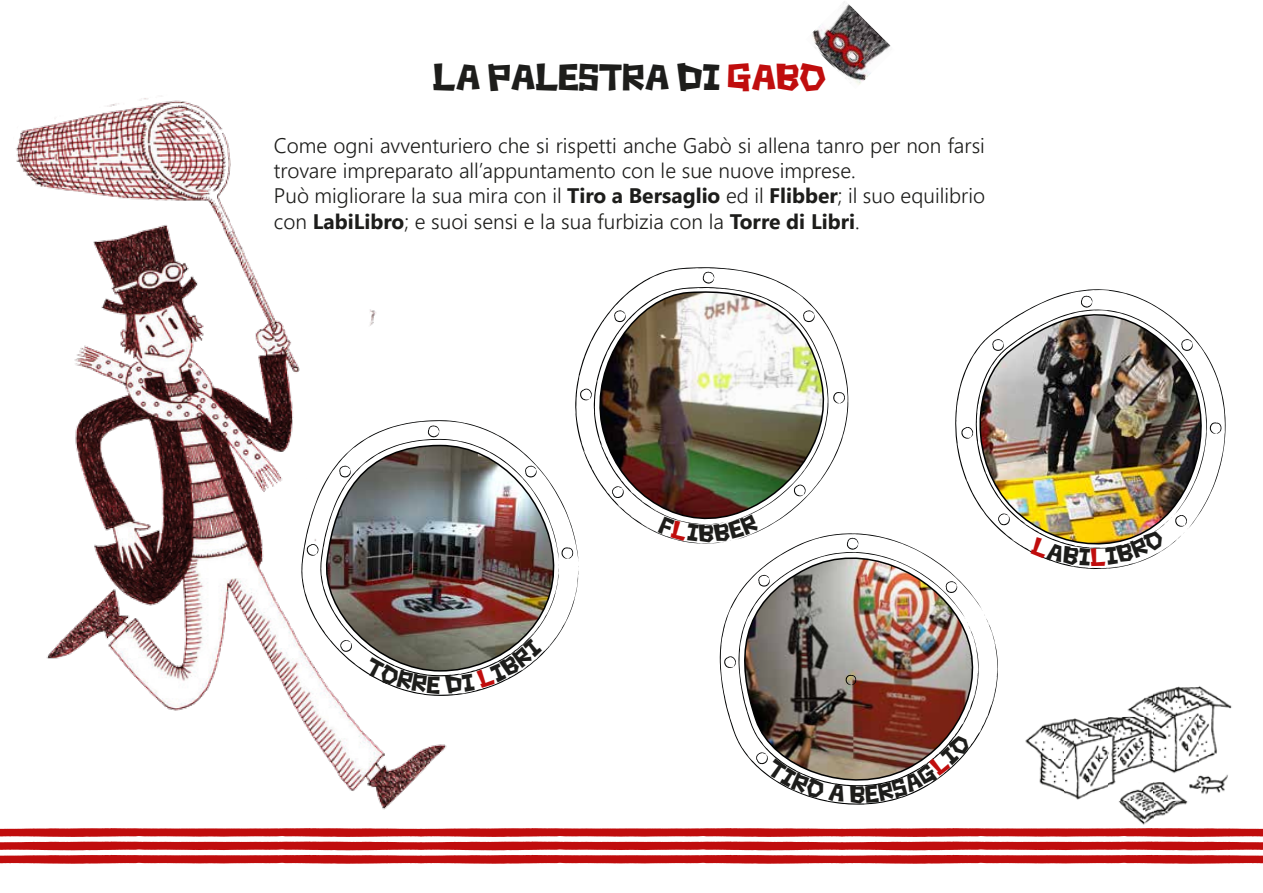
<style>
.page{position:relative;width:1263px;height:893px;background:#fff}
.page>*{position:absolute;margin:0;border:0;box-sizing:border-box;transform-origin:0 0}
.t1{font:31.5px "Square rough";color:#1d1d1b}
.t2{font:300 21px/25.2px "Nirmala UI";color:#1d1d1b}
.t3{font:20.7px "Square rough";color:#1d1d1b}
.s1{color:#c00d0d}
.s2{font-weight:700}
</style>
<div class="page">
<img style="left:16px;top:96px;width:431px;height:714px">
<img style="left:1025px;top:686px;width:173px;height:115px">
<img style="left:1198px;top:686px;width:34px;height:109px">
<img style="left:1118px;top:801px;width:27px;height:24px">
<img style="left:1154px;top:801px;width:34px;height:16px">
<svg style="left:0;top:828px;width:1263px;height:36px"></svg>
<svg style="left:575px;top:267px;width:273px;height:277px"></svg>
<img style="left:588px;top:287px;width:247px;height:245px">
<svg style="left:580px;top:388px;width:12px;height:12px"></svg>
<svg style="left:794px;top:484px;width:12px;height:12px"></svg>
<svg style="left:610px;top:484px;width:15px;height:14px"></svg>
<svg style="left:703px;top:272px;width:12px;height:12px"></svg>
<svg style="left:799px;top:309px;width:16px;height:15px"></svg>
<svg style="left:614px;top:310px;width:12px;height:12px"></svg>
<svg style="left:833px;top:392px;width:12px;height:12px"></svg>
<svg style="left:955px;top:289px;width:270px;height:263px"></svg>
<img style="left:976px;top:309px;width:231px;height:240px">
<svg style="left:961px;top:427px;width:12px;height:12px"></svg>
<svg style="left:998px;top:513px;width:12px;height:12px"></svg>
<svg style="left:1081px;top:296px;width:12px;height:12px"></svg>
<svg style="left:1181px;top:339px;width:12px;height:12px"></svg>
<svg style="left:992px;top:339px;width:12px;height:12px"></svg>
<svg style="left:1210px;top:422px;width:11px;height:12px"></svg>
<svg style="left:301px;top:420px;width:277px;height:276px"></svg>
<svg style="left:320px;top:439px;width:239px;height:237px"></svg>
<img style="left:321px;top:444px;width:237px;height:228px">
<svg style="left:307px;top:544px;width:12px;height:12px"></svg>
<svg style="left:340px;top:640px;width:12px;height:12px"></svg>
<svg style="left:428px;top:425px;width:12px;height:12px"></svg>
<svg style="left:525px;top:466px;width:12px;height:12px"></svg>
<svg style="left:339px;top:466px;width:12px;height:12px"></svg>
<svg style="left:558px;top:547px;width:21px;height:22px"></svg>
<svg style="left:720px;top:533px;width:278px;height:272px"></svg>
<img style="left:734px;top:539px;width:257px;height:260px">
<svg style="left:721px;top:650px;width:20px;height:18px"></svg>
<svg style="left:847px;top:538px;width:12px;height:12px"></svg>
<svg style="left:946px;top:581px;width:11px;height:12px"></svg>
<svg style="left:758px;top:575px;width:12px;height:12px"></svg>
<svg style="left:845px;top:675px;width:11px;height:11px"></svg>
<img style="left:812px;top:1px;width:72px;height:38px">
<img style="left:847px;top:39px;width:44px;height:46px">
<img style="left:812px;top:37px;width:35px;height:39px">
<svg style="left:653px;top:508px;width:106px;height:34px"></svg>
<img style="left:1030px;top:513px;width:159px;height:56px">
<svg style="left:364px;top:633px;width:185px;height:61px"></svg>
<svg style="left:750px;top:746px;width:96px;height:56px"></svg>
<svg style="left:865px;top:720px;width:116px;height:83px"></svg>
<p class="t1" style="left:433px;top:61px;width:395px">LA PALESTRA DI <span class="s1">GABO</span></p>
<p class="t2" style="left:274px;top:132px;width:713px">Come ogni avventuriero che si rispetti anche Gabò si allena tanro per non farsi trovare impreparato allʼappuntamento con le sue nuove imprese.<br>Può migliorare la sua mira con il <span class="s2">Tiro a Bersaglio</span> ed il <span class="s2">Flibber</span>; il suo equilibrio con <span class="s2">LabiLibro</span>; e suoi sensi e la sua furbizia con la <span class="s2">Torre di Libri</span>.</p>
<p class="t3" style="left:850px;top:783px;width:17px">B</p>
</div>
